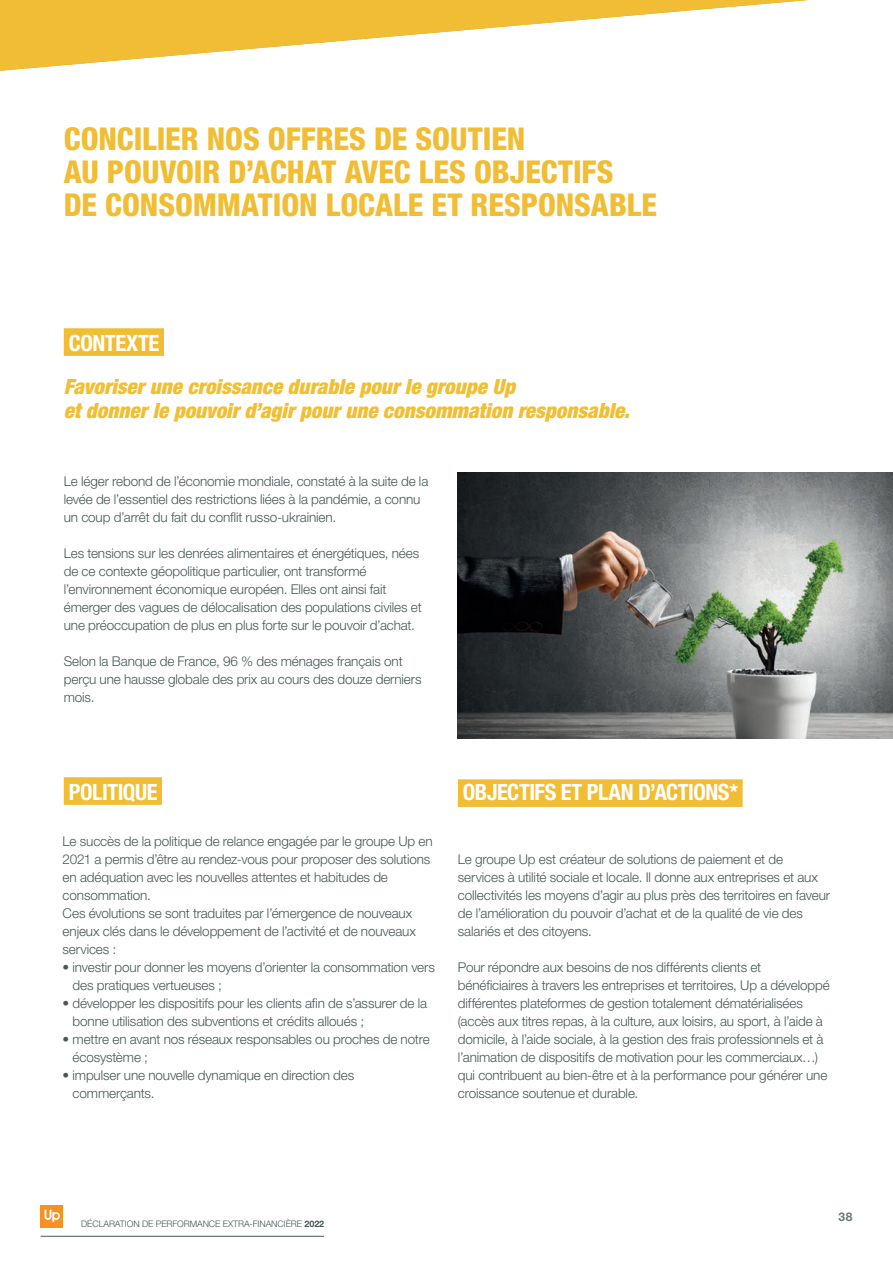
<style>
.page{position:relative;width:893px;height:1263px;background:#fff}
.page>*{position:absolute;margin:0;border:0;box-sizing:border-box;transform-origin:0 0}
.t1{font:800 condensed 31.5px/33px "Helvetica Neue LT Pro";color:#f0bd34}
.t2{font:700 condensed 22.5px "Helvetica Neue LT Pro";letter-spacing:-.02em;color:#fff}
.t3{font:italic 900 condensed 21px/24px "Helvetica Neue LT Pro";color:#f1be34}
.t4{font:300 13.5px/18px "Helvetica Neue LT Pro";letter-spacing:-.01em;color:#475857}
.t5{font:700 12px "Helvetica Neue LT Pro";color:#697877}
.t6{font:300 9px "Helvetica Neue LT Pro";letter-spacing:-.01em;color:#475857}
.s1{font-weight:700}
</style>
<div class="page">
<div style="left:41px;top:1205px;width:22px;height:22px;background:#f69124"></div>
<svg style="left:45px;top:1209px;width:15px;height:13px"></svg>
<hr style="left:41px;top:1236px;width:283px;height:1px;background:#475857">
<svg style="left:0;top:0;width:808px;height:71px"></svg>
<div style="left:64px;top:328px;width:100px;height:28px;background:#f0bd34"></div>
<div style="left:64px;top:777px;width:98px;height:28px;background:#f0bd34"></div>
<img style="left:458px;top:472px;width:435px;height:266px">
<div style="left:458px;top:779px;width:285px;height:28px;background:#f0bd34"></div>
<h2 class="t1" style="left:64px;top:122px;width:595px">CONCILIER NOS OFFRES DE SOUTIEN<br>AU POUVOIR D’ACHAT AVEC LES OBJECTIFS<br>DE CONSOMMATION LOCALE ET RESPONSABLE</h2>
<h3 class="t2" style="left:69px;top:329px;width:92px">CONTEXTE</h3>
<h4 class="t3" style="left:64px;top:375px;width:567px">Favoriser une croissance durable pour le groupe Up<br>et donner le pouvoir d’agir pour une consommation responsable.</h4>
<p class="t4" style="left:64px;top:472px;width:366px">Le léger rebond de l’économie mondiale, constaté à la suite de la levée de l’essentiel des restrictions liées à la pandémie, a connu un coup d’arrêt du fait du conflit russo-ukrainien.</p>
<p class="t4" style="left:64px;top:544px;width:359px">Les tensions sur les denrées alimentaires et énergétiques, nées de ce contexte géopolitique particulier, ont transformé l’environnement économique européen. Elles ont ainsi fait émerger des vagues de délocalisation des populations civiles et une préoccupation de plus en plus forte sur le pouvoir d’achat.</p>
<p class="t4" style="left:64px;top:652px;width:359px">Selon la Banque de France, 96 % des ménages français ont perçu une hausse globale des prix au cours des douze derniers mois.</p>
<h3 class="t2" style="left:69px;top:778px;width:90px">POLITIQUE</h3>
<h3 class="t2" style="left:463px;top:778px;width:277px">OBJECTIFS ET PLAN D’ACTIONS*</h3>
<p class="t4" style="left:63px;top:832px;width:372px">Le succès de la politique de relance engagée par le groupe Up en 2021 a permis d’être au rendez-vous pour proposer des solutions en adéquation avec les nouvelles attentes et habitudes de consommation.<br>Ces évolutions se sont traduites par l’émergence de nouveaux enjeux clés dans le développement de l’activité et de nouveaux services :</p>
<p class="t4" style="left:73px;top:958px;width:364px;text-indent:-10px">• investir pour donner les moyens d’orienter la consommation vers des pratiques vertueuses ;</p>
<p class="t4" style="left:73px;top:994px;width:356px;text-indent:-10px">• développer les dispositifs pour les clients afin de s’assurer de la bonne utilisation des subventions et crédits alloués ;</p>
<p class="t4" style="left:73px;top:1030px;width:359px;text-indent:-10px">• mettre en avant nos réseaux responsables ou proches de notre écosystème ;</p>
<p class="t4" style="left:73px;top:1066px;width:283px;text-indent:-10px">• impulser une nouvelle dynamique en direction des commerçants.</p>
<p class="t4" style="left:458px;top:850px;width:374px">Le groupe Up est créateur de solutions de paiement et de services à utilité sociale et locale. Il donne aux entreprises et aux collectivités les moyens d’agir au plus près des territoires en faveur de l’amélioration du pouvoir d’achat et de la qualité de vie des salariés et des citoyens.</p>
<p class="t4" style="left:458px;top:958px;width:373px">Pour répondre aux besoins de nos différents clients et bénéficiaires à travers les entreprises et territoires, Up a développé différentes plateformes de gestion totalement dématérialisées (accès aux titres repas, à la culture, aux loisirs, au sport, à l’aide à domicile, à l’aide sociale, à la gestion des frais professionnels et à l’animation de dispositifs de motivation pour les commerciaux…) qui contribuent au bien-être et à la performance pour générer une croissance soutenue et durable.</p>
<p class="t6" style="left:81px;top:1219px;width:245px">DÉCLARATION DE PERFORMANCE EXTRA-FINANCIÈRE <span class="s1">2022</span></p>
<p class="t5" style="left:839px;top:1209px;width:15px">38</p>
</div>
